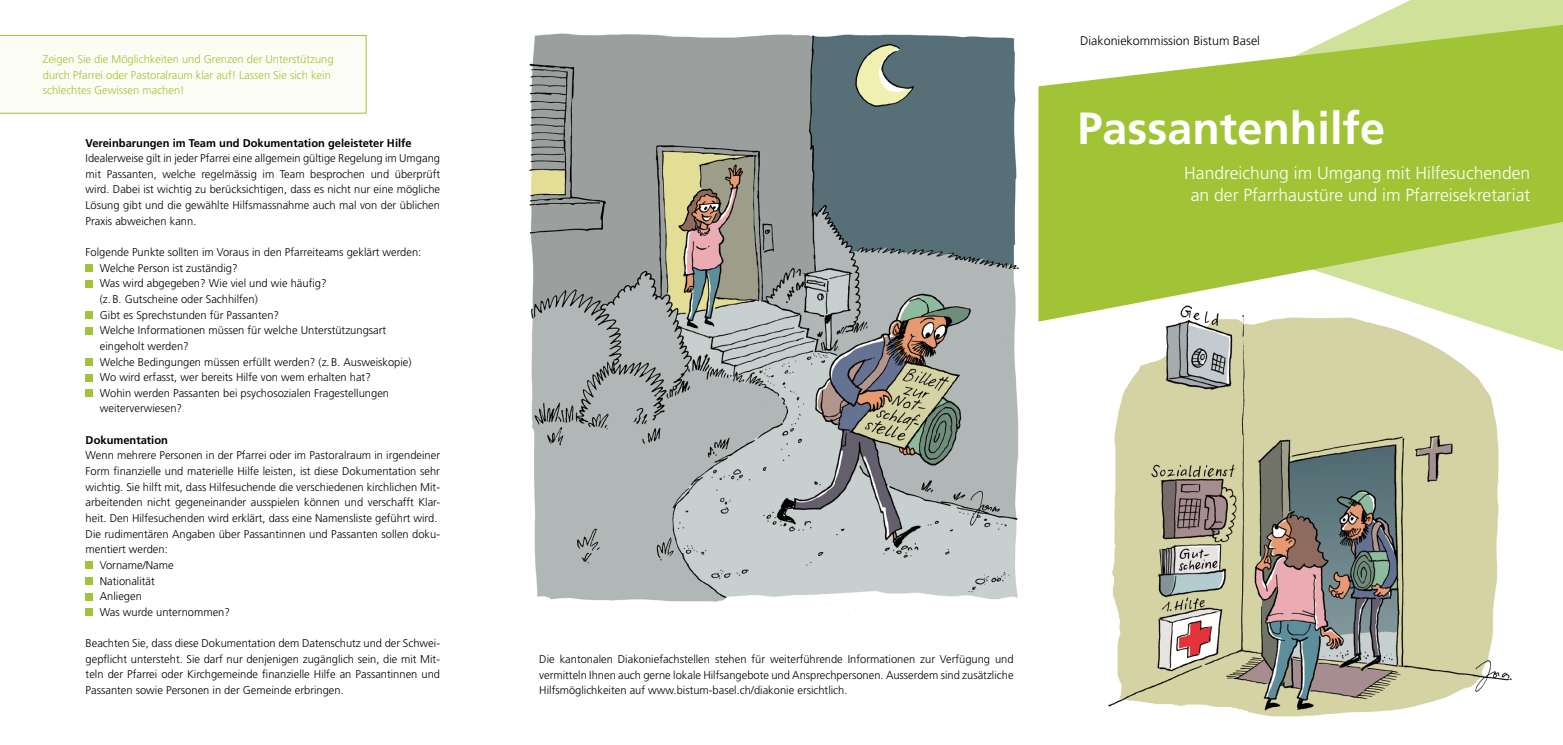
<style>
.page{position:relative;width:1563px;height:745px;background:#fff}
.page>*{position:absolute;margin:0;border:0;box-sizing:border-box;transform-origin:0 0}
.t1{font:700 45px "Frutiger";color:#fff}
.t2{font:300 17.5px/21px "Frutiger";color:#fff;text-align:center}
.t3{font:300 12.5px "Frutiger";color:#000}
.t4{font:300 11.25px/15.6px "Frutiger";color:#000;text-align:justify}
.t5{font:300 11.25px/15.6px "Frutiger";color:#a1c436}
.t6{font:700 11.25px "Frutiger";color:#000}
</style>
<div class="page">
<img style="left:1108px;top:354px;width:404px;height:363px">
<svg style="left:1038px;top:0;width:525px;height:354px"></svg>
<svg style="left:1038px;top:25px;width:525px;height:296px;background:#b4d060"></svg>
<div style="left:86px;top:264px;width:7px;height:7px;background:#a1c436"></div>
<div style="left:86px;top:280px;width:7px;height:7px;background:#a1c436"></div>
<div style="left:86px;top:311px;width:7px;height:7px;background:#a1c436"></div>
<div style="left:86px;top:327px;width:7px;height:7px;background:#a1c436"></div>
<div style="left:86px;top:358px;width:7px;height:7px;background:#a1c436"></div>
<div style="left:86px;top:374px;width:7px;height:7px;background:#a1c436"></div>
<div style="left:86px;top:389px;width:7px;height:7px;background:#a1c436"></div>
<div style="left:86px;top:561px;width:7px;height:7px;background:#a1c436"></div>
<div style="left:86px;top:577px;width:7px;height:7px;background:#a1c436"></div>
<div style="left:86px;top:592px;width:7px;height:7px;background:#a1c436"></div>
<div style="left:86px;top:608px;width:7px;height:7px;background:#a1c436"></div>
<div style="left:0;top:35px;width:366px;height:78px;background:#fbfcf4"></div>
<img style="left:528px;top:33px;width:491px;height:577px">
<p class="t5" style="left:43px;top:51px;width:292px">Zeigen Sie die Möglichkeiten und Grenzen der Unterstützung durch Pfarrei oder Pastoralraum klar auf! Lassen Sie sich kein schlechtes Gewissen machen!</p>
<p class="t6" style="left:86px;top:136px;width:327px">Vereinbarungen im Team und Dokumentation geleisteter Hilfe</p>
<p class="t4" style="left:86px;top:150px;width:356px">Idealerweise gilt in jeder Pfarrei eine allgemein gültige Regelung im Umgang mit Passanten, welche regelmässig im Team besprochen und überprüft wird. Dabei ist wichtig zu berücksichtigen, dass es nicht nur eine mögliche Lösung gibt und die gewählte Hilfsmassnahme auch mal von der üblichen Praxis abweichen kann.</p>
<p class="t4" style="left:100px;top:244px;width:323px;text-align:left;text-indent:-14px">Folgende Punkte sollten im Voraus in den Pfarreiteams geklärt werden:<br>Welche Person ist zuständig?<br>Was wird abgegeben? Wie viel und wie häufig?<br>(z.B. Gutscheine oder Sachhilfen)<br>Gibt es Sprechstunden für Passanten?<br>Welche Informationen müssen für welche Unterstützungsart eingeholt werden?<br>Welche Bedingungen müssen erfüllt werden? (z.B. Ausweiskopie)<br>Wo wird erfasst, wer bereits Hilfe von wem erhalten hat?<br>Wohin werden Passanten bei psychosozialen Fragestellungen weiterverwiesen?</p>
<p class="t6" style="left:86px;top:433px;width:84px">Dokumentation</p>
<p class="t4" style="left:86px;top:447px;width:356px">Wenn mehrere Personen in der Pfarrei oder im Pastoralraum in irgendeiner</p>
<p class="t4" style="left:86px;top:463px;width:356px">Form finanzielle und materielle Hilfe leisten, ist diese Dokumentation sehr</p>
<p class="t4" style="left:86px;top:478px;width:356px">wichtig. Sie hilft mit, dass Hilfesuchende die verschiedenen kirchlichen Mit-</p>
<p class="t4" style="left:86px;top:494px;width:356px">arbeitenden nicht gegeneinander ausspielen können und verschafft Klar-</p>
<p class="t4" style="left:86px;top:510px;width:353px">heit. Den Hilfesuchenden wird erklärt, dass eine Namensliste geführt wird.</p>
<p class="t4" style="left:86px;top:525px;width:356px">Die rudimentären Angaben über Passantinnen und Passanten sollen doku-</p>
<p class="t4" style="left:86px;top:541px;width:84px">mentiert werden:</p>
<p class="t4" style="left:100px;top:557px;width:75px">Vorname/Name</p>
<p class="t4" style="left:100px;top:572px;width:57px">Nationalität</p>
<p class="t4" style="left:100px;top:588px;width:44px">Anliegen</p>
<p class="t4" style="left:100px;top:603px;width:132px">Was wurde unternommen?</p>
<p class="t4" style="left:86px;top:635px;width:356px">Beachten Sie, dass diese Dokumentation dem Datenschutz und der Schwei&shy;gepflicht untersteht. Sie darf nur denjenigen zugänglich sein, die mit Mit&shy;teln der Pfarrei oder Kirchgemeinde finanzielle Hilfe an Passantinnen und Passanten sowie Personen in der Gemeinde erbringen.</p>
<p class="t3" style="left:1080px;top:33px;width:181px">Diakoniekommission Bistum Basel</p>
<h1 class="t1" style="left:1077px;top:101px;width:309px">Passantenhilfe</h1>
<h2 class="t2" style="left:1184px;top:163px;width:347px">Handreichung im Umgang mit Hilfesuchenden an der Pfarrhaustüre und im Pfarreisekretariat</h2>
<p class="t4" style="left:539px;top:650px;width:476px">Die kantonalen Diakoniefachstellen stehen für weiterführende Informationen zur Verfügung und vermitteln Ihnen auch gerne lokale Hilfsangebote und Ansprechpersonen. Ausserdem sind zusätzliche Hilfsmöglichkeiten auf www.bistum-basel.ch/diakonie ersichtlich.</p>
</div>
